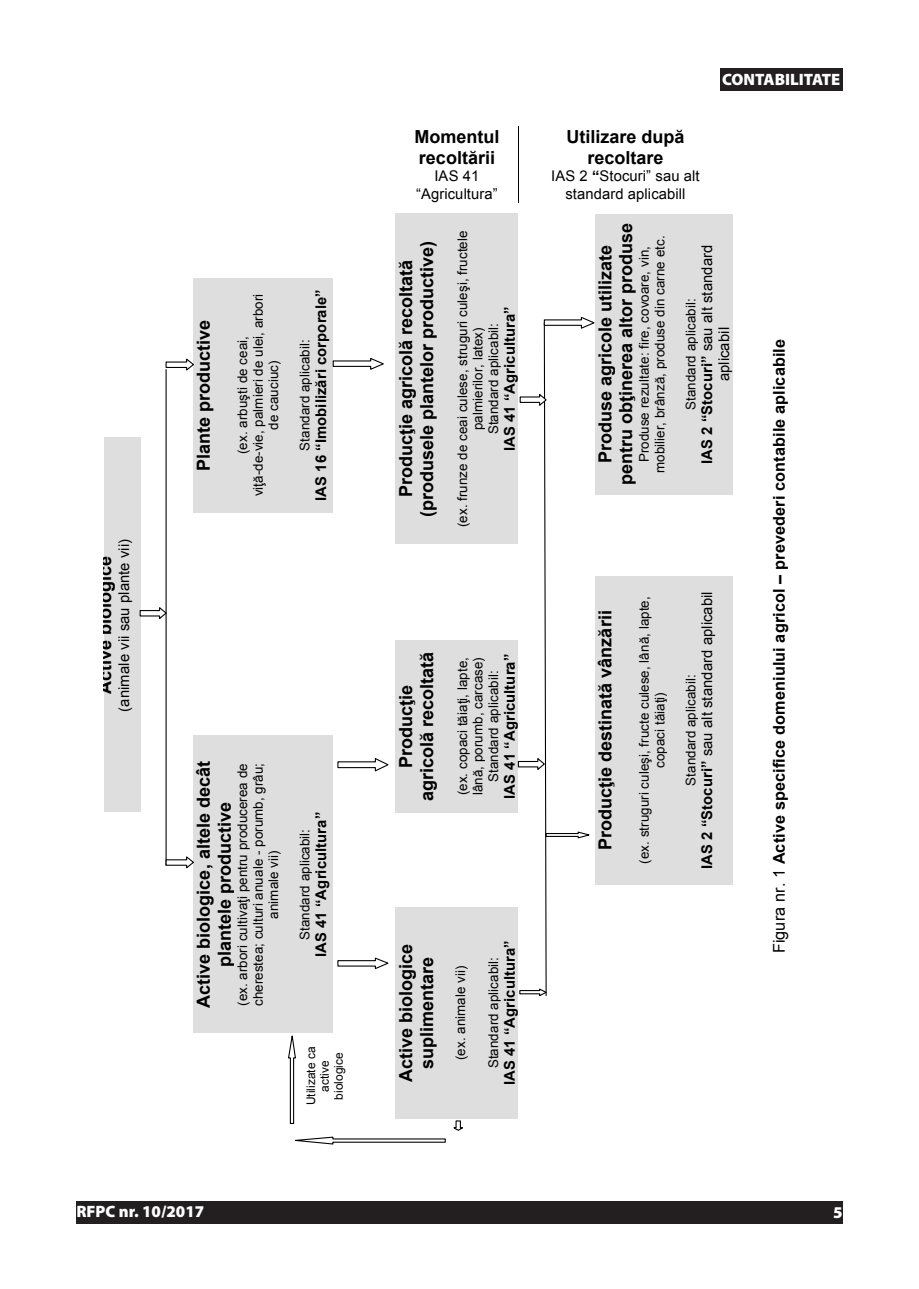
<style>
.page{position:relative;width:919px;height:1289px;background:#fff}
.page>*{position:absolute;margin:0;border:0;box-sizing:border-box;transform-origin:0 0}
.t1{font:700 18px/20.9px "Arial";color:#000;text-align:center}
.t2{font:900 16.5px "Myriad Pro";color:#fff}
.t3{font:700 16.2px "Arial";letter-spacing:.01em;color:#000}
.t4{font:14.7px/17.2px "Arial";letter-spacing:.01em;color:#000;text-align:center}
.t5{font:700 14.7px "Arial";letter-spacing:.01em;color:#000}
.t6{font:13.35px/15.5px "Arial";letter-spacing:.005em;color:#000;text-align:center}
.t7{font:11.85px/13.8px "Arial";letter-spacing:.005em;color:#000;text-align:center}
.s1{font-weight:700}
.s2{font-weight:400}
</style>
<div class="page">
<div style="left:76px;top:1201px;width:766px;height:22px;background:#231f20"></div>
<div style="left:719px;top:68px;width:123px;height:22px;background:#231f20"></div>
<div style="left:104px;top:437px;width:36px;height:375px;background:#dedede"></div>
<div style="left:193px;top:735px;width:140px;height:298px;background:#dedede"></div>
<div style="left:193px;top:278px;width:140px;height:234px;background:#dedede"></div>
<div style="left:395px;top:907px;width:123px;height:211px;background:#dedede"></div>
<div style="left:395px;top:640px;width:123px;height:172px;background:#dedede"></div>
<div style="left:395px;top:214px;width:123px;height:330px;background:#dedede"></div>
<svg style="left:518px;top:126px;width:1px;height:76px"></svg>
<div style="left:595px;top:576px;width:137px;height:308px;background:#dedede"></div>
<div style="left:595px;top:214px;width:137px;height:280px;background:#dedede"></div>
<hr style="left:165px;top:369px;width:2px;height:496px;background:#000">
<svg style="left:165px;top:854px;width:29px;height:15px"></svg>
<svg style="left:165px;top:358px;width:29px;height:13px"></svg>
<svg style="left:139px;top:605px;width:28px;height:15px"></svg>
<svg style="left:517px;top:317px;width:79px;height:680px"></svg>
<svg style="left:453px;top:1120px;width:10px;height:11px"></svg>
<svg style="left:337px;top:957px;width:52px;height:13px"></svg>
<svg style="left:332px;top:358px;width:52px;height:12px"></svg>
<svg style="left:337px;top:758px;width:52px;height:14px"></svg>
<svg style="left:295px;top:1136px;width:151px;height:9px"></svg>
<svg style="left:288px;top:1035px;width:8px;height:89px"></svg>
<p class="t4" style="left:115px;top:711px;width:174px;rotate:-90deg">(animale vii sau plante vii)</p>
<p class="t1" style="left:95px;top:694px;width:140px;rotate:-90deg">Active biologice</p>
<p class="t1" style="left:194px;top:470px;width:153px;rotate:-90deg">Plante productive</p>
<p class="t6" style="left:235px;top:496px;width:204px;rotate:-90deg">(ex. arbuşti de ceai,<br>viţă-de-vie, palmieri de ulei, arbori de cauciuc)</p>
<p class="t5" style="left:311px;top:501px;width:213px;rotate:-90deg">IAS 16 “Imobilizări corporale”</p>
<p class="t6" style="left:297px;top:450px;width:113px;rotate:-90deg">Standard aplicabil:</p>
<p class="t1" style="left:194px;top:1007px;width:248px;rotate:-90deg">Active biologice, altele decât plantele productive</p>
<p class="t6" style="left:235px;top:1006px;width:245px;rotate:-90deg">(ex. arbori cultivaţi pentru producerea de cherestea; culturi anuale - porumb, grâu; animale vii)</p>
<p class="t5" style="left:311px;top:957px;width:146px;rotate:-90deg">IAS 41 “Agricultura”</p>
<p class="t6" style="left:297px;top:940px;width:113px;rotate:-90deg">Standard aplicabil:</p>
<p class="t7" style="left:304px;top:1105px;width:60px;rotate:-90deg">Utilizate ca active biologice</p>
<p class="t1" style="left:414px;top:126px;width:86px;line-height:21.3px;text-align:left">Momentul recoltării</p>
<p class="t4" style="left:416px;top:168px;width:83px">IAS 41 “Agricultura”</p>
<p class="t1" style="left:396px;top:517px;width:278px;rotate:-90deg">Producţie agricolă recoltată (produsele plantelor productive)</p>
<p class="t6" style="left:454px;top:527px;width:298px;rotate:-90deg">(ex. frunze de ceai culese, struguri culeşi, fructele palmierilor, latex)<br>Standard aplicabil:</p>
<p class="t5" style="left:500px;top:451px;width:146px;rotate:-90deg">IAS 41 “Agricultura”</p>
<p class="t1" style="left:396px;top:800px;width:151px;rotate:-90deg">Producţie agricolă recoltată</p>
<p class="t6" style="left:454px;top:795px;width:140px;rotate:-90deg">(ex. copaci tăiaţi, lapte, lână, porumb, carcase)<br>Standard aplicabil:</p>
<p class="t5" style="left:500px;top:798px;width:146px;rotate:-90deg">IAS 41 “Agricultura”</p>
<p class="t1" style="left:396px;top:1081px;width:140px;rotate:-90deg">Active biologice suplimentare</p>
<p class="t5" style="left:500px;top:1085px;width:146px;rotate:-90deg">IAS 41 “Agricultura”</p>
<p class="t6" style="left:453px;top:1060px;width:96px;rotate:-90deg">(ex. animale vii)</p>
<p class="t6" style="left:485px;top:1068px;width:113px;rotate:-90deg">Standard aplicabil:</p>
<p class="t1" style="left:566px;top:126px;width:120px;line-height:21.3px">Utilizare după recoltare</p>
<p class="t4" style="left:551px;top:168px;width:150px">IAS 2 <span class="s1">“</span>Stocuri” sau alt standard aplicabill</p>
<p class="t2" style="left:722px;top:69px;width:120px">CONTABILITATE</p>
<p class="t1" style="left:595px;top:485px;width:264px;rotate:-90deg">Produse agricole utilizate pentru obţinerea altor produse</p>
<p class="t6" style="left:636px;top:473px;width:239px;rotate:-90deg">Produse rezultate: fire, covoare, vin, mobilier, brânză, produse din carne etc.</p>
<p class="t4" style="left:698px;top:464px;width:221px;rotate:-90deg"><span class="s1">IAS 2 “Stocuri”</span> sau alt standard aplicabil</p>
<p class="t6" style="left:683px;top:410px;width:113px;rotate:-90deg">Standard aplicabil:</p>
<p class="t1" style="left:595px;top:849px;width:241px;rotate:-90deg">Producţie destinată vânzării</p>
<p class="t6" style="left:636px;top:863px;width:269px;rotate:-90deg">(ex. struguri culeşi, fructe culese, lână, lapte, copaci tăiaţi)</p>
<p class="t4" style="left:698px;top:869px;width:279px;rotate:-90deg"><span class="s1">IAS 2 “Stocuri”</span> sau alt standard aplicabil</p>
<p class="t6" style="left:683px;top:785px;width:113px;rotate:-90deg">Standard aplicabil:</p>
<p class="t3" style="left:768px;top:953px;width:616px;rotate:-90deg"><span class="s2">Figura nr. 1</span> Active specifice domeniului agricol – prevederi contabile aplicabile</p>
<p class="t2" style="left:76px;top:1200px;width:129px">RFPC nr. 10/2017</p>
<p class="t2" style="left:833px;top:1201px;width:11px">5</p>
</div>
